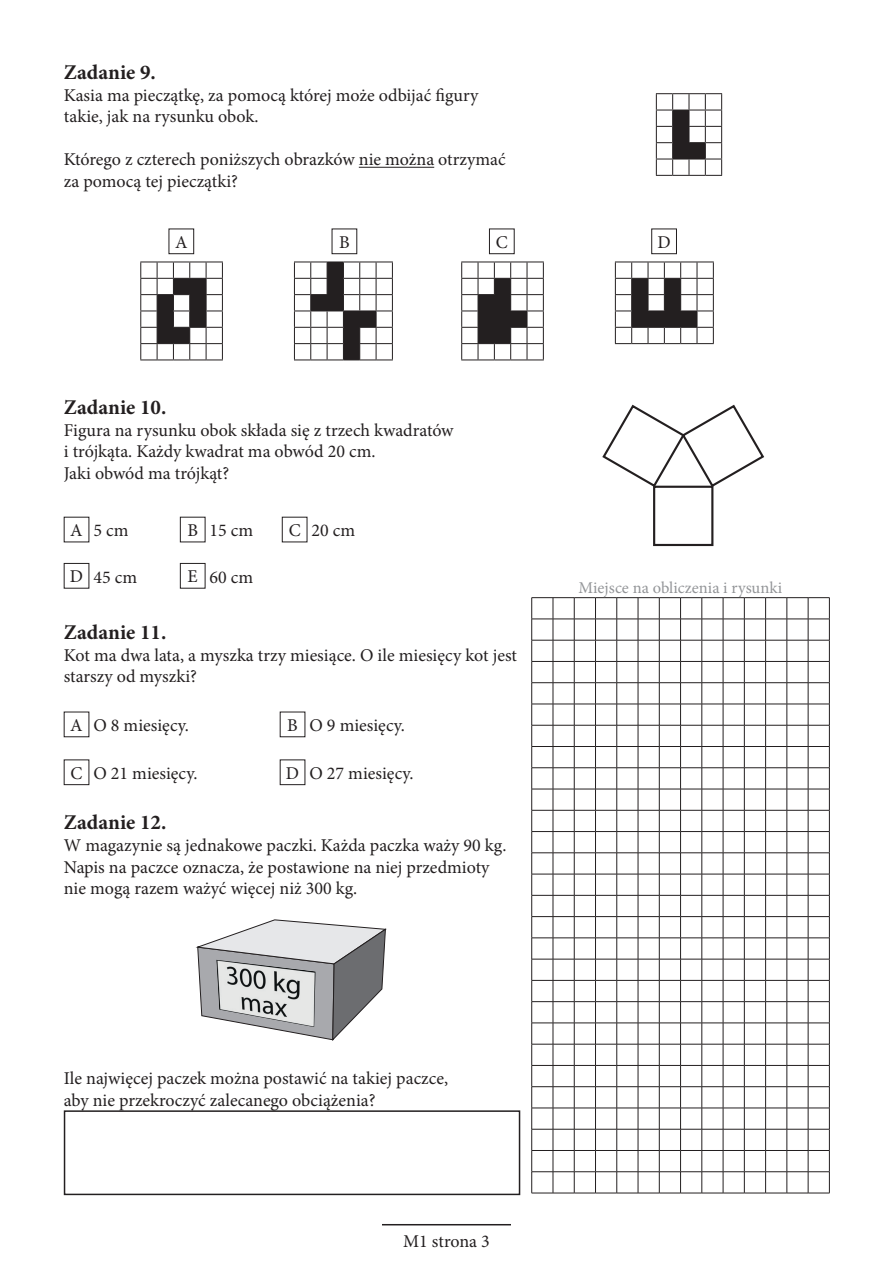
<style>
.page{position:relative;width:893px;height:1263px;background:#fff}
.page>*{position:absolute;margin:0;border:0;box-sizing:border-box;transform-origin:0 0}
.t1{font:700 21px "Minion Pro";color:#231f20}
.t2{font:18px/21.6px "Minion Pro";color:#231f20}
.t3{font:16.5px "Minion Pro";color:#939598}
</style>
<div class="page">
<hr style="left:382px;top:1224px;width:129px;height:1px;background:#231f20">
<hr style="left:359px;top:167px;width:75px;height:1px;background:#231f20">
<div style="left:180px;top:563px;width:25px;height:25px;border:1px solid #231f20"></div>
<svg style="left:196px;top:919px;width:191px;height:122px"></svg>
<img style="left:216px;top:960px;width:99px;height:67px">
<div style="left:64px;top:1110px;width:456px;height:85px;border:2px solid #231f20"></div>
<svg style="left:531px;top:597px;width:299px;height:597px"></svg>
<div style="left:653px;top:486px;width:60px;height:60px;border:2px solid #231f20"></div>
<svg style="left:602px;top:404px;width:163px;height:85px"></svg>
<svg style="left:656px;top:93px;width:66px;height:83px"></svg>
<svg style="left:140px;top:261px;width:83px;height:99px"></svg>
<div style="left:169px;top:229px;width:25px;height:25px;border:1px solid #231f20"></div>
<div style="left:489px;top:229px;width:26px;height:25px;border:1px solid #231f20"></div>
<div style="left:651px;top:229px;width:26px;height:25px;border:1px solid #231f20"></div>
<svg style="left:294px;top:261px;width:99px;height:99px"></svg>
<svg style="left:461px;top:261px;width:83px;height:99px"></svg>
<svg style="left:615px;top:261px;width:99px;height:83px"></svg>
<p class="t1" style="left:64px;top:58px;width:94px">Zadanie 9.</p>
<p class="t2" style="left:64px;top:84px;width:416px">Kasia ma pieczątkę, za pomocą której może odbijać figury takie, jak na rysunku obok.</p>
<p class="t2" style="left:64px;top:149px;width:443px">Którego z czterech poniższych obrazków nie można otrzymać za pomocą tej pieczątki?</p>
<p class="t2" style="left:175px;top:231px;width:14px">A</p>
<p class="t2" style="left:339px;top:231px;width:12px">B</p>
<p class="t2" style="left:496px;top:231px;width:13px">C</p>
<p class="t2" style="left:657px;top:231px;width:15px">D</p>
<p class="t1" style="left:64px;top:392px;width:104px">Zadanie 10.</p>
<p class="t2" style="left:64px;top:419px;width:391px">Figura na rysunku obok składa się z trzech kwadratów i trójkąta. Każdy kwadrat ma obwód 20 cm.<br>Jaki obwód ma trójkąt?</p>
<p class="t2" style="left:70px;top:520px;width:14px">A</p>
<p class="t2" style="left:93px;top:520px;width:37px">5 cm</p>
<p class="t2" style="left:187px;top:520px;width:12px">B</p>
<p class="t2" style="left:210px;top:520px;width:45px">15 cm</p>
<p class="t2" style="left:289px;top:520px;width:13px">C</p>
<p class="t2" style="left:311px;top:520px;width:45px">20 cm</p>
<p class="t2" style="left:70px;top:566px;width:15px">D</p>
<p class="t2" style="left:93px;top:566px;width:45px">45 cm</p>
<p class="t2" style="left:188px;top:566px;width:12px">E</p>
<p class="t2" style="left:210px;top:566px;width:45px">60 cm</p>
<p class="t1" style="left:64px;top:617px;width:104px">Zadanie 11.</p>
<p class="t2" style="left:64px;top:644px;width:455px">Kot ma dwa lata, a myszka trzy miesiące. O ile miesięcy kot jest starszy od myszki?</p>
<p class="t2" style="left:70px;top:714px;width:14px">A</p>
<p class="t2" style="left:93px;top:715px;width:97px">O 8 miesięcy.</p>
<p class="t2" style="left:287px;top:714px;width:12px">B</p>
<p class="t2" style="left:309px;top:715px;width:97px">O 9 miesięcy.</p>
<p class="t2" style="left:71px;top:762px;width:13px">C</p>
<p class="t2" style="left:93px;top:762px;width:106px">O 21 miesięcy.</p>
<p class="t2" style="left:286px;top:762px;width:15px">D</p>
<p class="t2" style="left:309px;top:762px;width:106px">O 27 miesięcy.</p>
<p class="t1" style="left:64px;top:808px;width:104px">Zadanie 12.</p>
<p class="t2" style="left:64px;top:834px;width:444px">W magazynie są jednakowe paczki. Każda paczka waży 90 kg.</p>
<p class="t2" style="left:64px;top:856px;width:427px">Napis na paczce oznacza, że postawione na niej przedmioty nie mogą razem ważyć więcej niż 300 kg.</p>
<p class="t3" style="left:579px;top:576px;width:205px">Miejsce na obliczenia i rysunki</p>
<p class="t2" style="left:64px;top:1067px;width:386px">Ile najwięcej paczek można postawić na takiej paczce, aby nie przekroczyć zalecanego obciążenia?</p>
<p class="t2" style="left:403px;top:1230px;width:88px">M1 strona 3</p>
</div>
